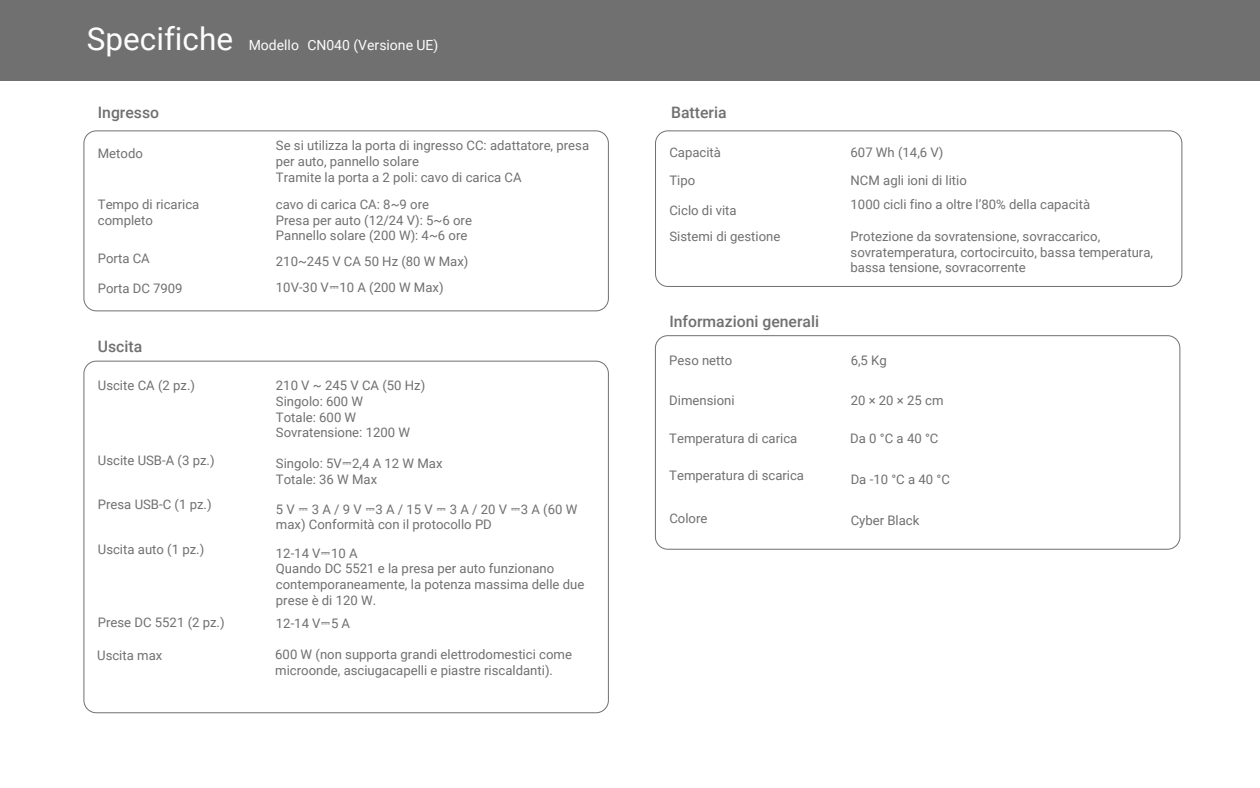
<style>
.page{position:relative;width:1260px;height:788px;background:#fff}
.page>*{position:absolute;margin:0;border:0;box-sizing:border-box;transform-origin:0 0}
.t1{font:31.5px "Roboto";color:#fcfdfd}
.t2{font:500 15.75px "Roboto";color:#717071}
.t3{font:14px "Roboto";color:#fcfdfd}
.t4{font:13.12px/15.8px "Roboto";color:#717071}
.s1{font-family:"Cambria Math";font-size:15.75px}
</style>
<div class="page">
<div style="left:0;top:0;width:1260px;height:80px;background:#717071"></div>
<div style="left:655px;top:335px;width:525px;height:214px;border:1px solid #717071;border-radius:12px"></div>
<div style="left:655px;top:130px;width:527px;height:157px;border:1px solid #717071;border-radius:12px"></div>
<div style="left:83px;top:130px;width:526px;height:181px;border:1px solid #717071;border-radius:12px"></div>
<h1 class="t1" style="left:87px;top:16px;width:148px">Specifiche</h1>
<p class="t3" style="left:249px;top:35px;width:191px">Modello CN040 (Versione UE)</p>
<p class="t2" style="left:98px;top:101px;width:63px">Ingresso</p>
<p class="t4" style="left:98px;top:144px;width:47px">Metodo</p>
<p class="t4" style="left:276px;top:137px;width:315px">Se si utilizza la porta di ingresso CC: adattatore, presa per auto, pannello solare<br>Tramite la porta a 2 poli: cavo di carica CA</p>
<p class="t4" style="left:98px;top:196px;width:103px">Tempo di ricarica completo</p>
<p class="t4" style="left:276px;top:196px;width:198px">cavo di carica CA: 8~9 ore<br>Presa per auto (12/24 V): 5~6 ore<br>Pannello solare (200 W): 4~6 ore</p>
<p class="t4" style="left:98px;top:250px;width:53px">Porta CA</p>
<p class="t4" style="left:98px;top:279px;width:86px">Porta DC 7909</p>
<p class="t4" style="left:276px;top:253px;width:194px">210~245 V CA 50 Hz (80 W Max)</p>
<p class="t4" style="left:276px;top:279px;width:169px">10V-30 V<span class="s1">⎓</span>10 A (200 W Max)</p>
<p class="t2" style="left:98px;top:335px;width:46px">Uscita</p>
<p class="t4" style="left:98px;top:377px;width:99px">Uscite CA (2 pz.)</p>
<p class="t4" style="left:276px;top:377px;width:151px">210 V ~ 245 V CA (50 Hz)<br>Singolo: 600 W<br>Totale: 600 W<br>Sovratensione: 1200 W</p>
<p class="t4" style="left:98px;top:452px;width:118px">Uscite USB-A (3 pz.)</p>
<p class="t4" style="left:276px;top:455px;width:168px">Singolo: 5V<span class="s1">⎓</span>2,4 A 12 W Max<br>Totale: 36 W Max</p>
<p class="t4" style="left:98px;top:496px;width:115px">Presa USB-C (1 pz.)</p>
<p class="t4" style="left:98px;top:541px;width:108px">Uscita auto (1 pz.)</p>
<p class="t4" style="left:276px;top:500px;width:303px">5 V <span class="s1">⎓</span> 3 A / 9 V <span class="s1">⎓</span>3 A / 15 V <span class="s1">⎓</span> 3 A / 20 V <span class="s1">⎓</span>3 A (60 W max) Conformità con il protocollo PD</p>
<p class="t4" style="left:276px;top:544px;width:310px">12-14 V<span class="s1">⎓</span>10 A<br>Quando DC 5521 e la presa per auto funzionano contemporaneamente, la potenza massima delle due prese è di 120 W.</p>
<p class="t4" style="left:276px;top:614px;width:76px">12-14 V<span class="s1">⎓</span>5 A</p>
<p class="t4" style="left:98px;top:613px;width:128px">Prese DC 5521 (2 pz.)</p>
<p class="t4" style="left:97px;top:646px;width:67px">Uscita max</p>
<p class="t4" style="left:275px;top:645px;width:298px">600 W (non supporta grandi elettrodomestici come microonde, asciugacapelli e piastre riscaldanti).</p>
<p class="t2" style="left:671px;top:101px;width:57px">Batteria</p>
<p class="t4" style="left:669px;top:144px;width:53px">Capacità</p>
<p class="t4" style="left:851px;top:144px;width:94px">607 Wh (14,6 V)</p>
<p class="t4" style="left:669px;top:172px;width:27px">Tipo</p>
<p class="t4" style="left:851px;top:172px;width:118px">NCM agli ioni di litio</p>
<p class="t4" style="left:669px;top:201px;width:69px">Ciclo di vita</p>
<p class="t4" style="left:851px;top:196px;width:241px">1000 cicli fino a oltre l’80% della capacità</p>
<p class="t4" style="left:669px;top:228px;width:113px">Sistemi di gestione</p>
<p class="t4" style="left:851px;top:228px;width:304px">Protezione da sovratensione, sovraccarico, sovratemperatura, cortocircuito, bassa temperatura, bassa tensione, sovracorrente</p>
<p class="t2" style="left:669px;top:310px;width:151px">Informazioni generali</p>
<p class="t4" style="left:669px;top:351px;width:65px">Peso netto</p>
<p class="t4" style="left:851px;top:351px;width:38px">6,5 Kg</p>
<p class="t4" style="left:669px;top:391px;width:67px">Dimensioni</p>
<p class="t4" style="left:851px;top:391px;width:94px">20 × 20 × 25 cm</p>
<p class="t4" style="left:669px;top:430px;width:130px">Temperatura di carica</p>
<p class="t4" style="left:669px;top:467px;width:136px">Temperatura di scarica</p>
<p class="t4" style="left:850px;top:430px;width:90px">Da 0 °C a 40 °C</p>
<p class="t4" style="left:851px;top:471px;width:101px">Da -10 °C a 40 °C</p>
<p class="t4" style="left:851px;top:512px;width:70px">Cyber Black</p>
<p class="t4" style="left:669px;top:510px;width:40px">Colore</p>
</div>
